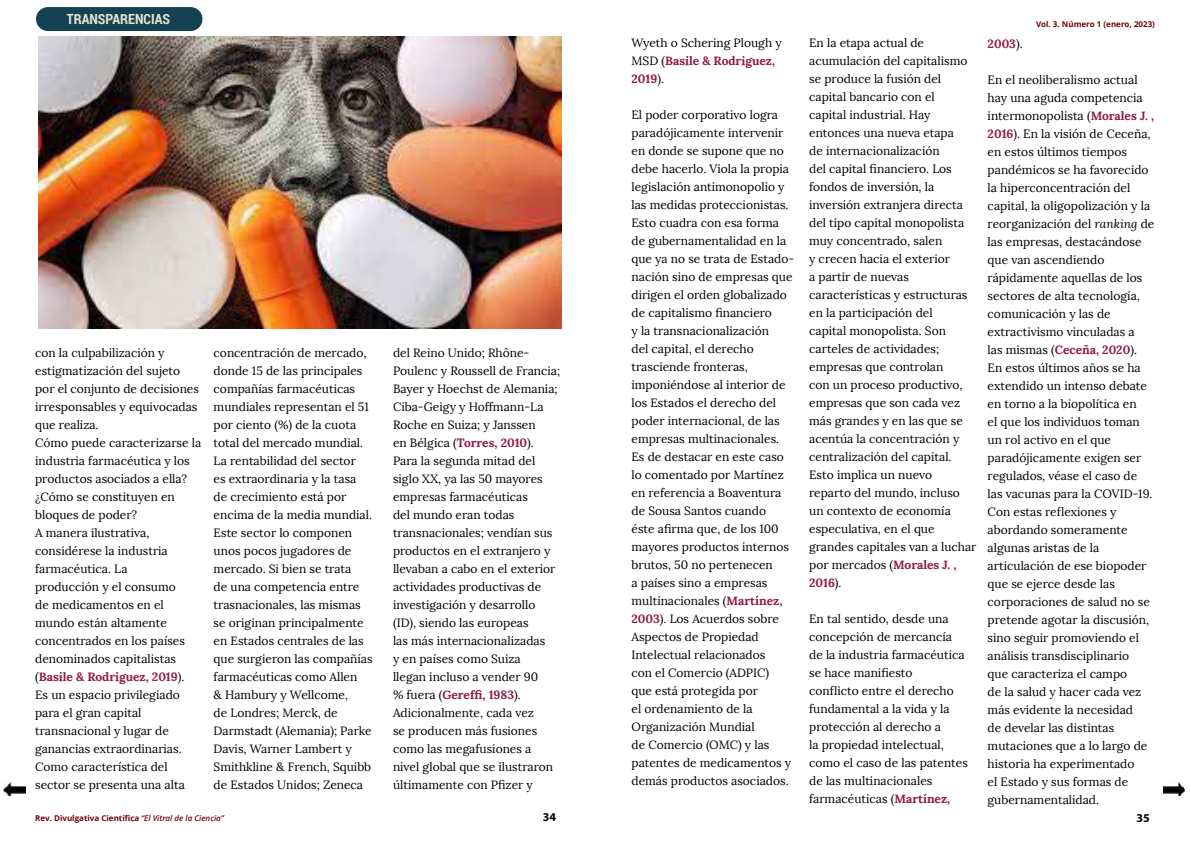
<style>
.page{position:relative;width:1191px;height:842px;background:#fff}
.page>*{position:absolute;margin:0;border:0;box-sizing:border-box;transform-origin:0 0}
.t1{font:700 14px "Roboto Condensed";color:#e5e1d1}
.t2{font:12px/18px "Lora";color:#000}
.t3{font:700 12px "Lora";color:#901940}
.t4{font:700 12px "Myriad Pro";color:#000}
.t5{font:700 8px "Open Sans";color:#700404}
.s1{font-weight:700;color:#901940}
.s2{font-weight:400;color:#000}
.s3{font-style:italic}
.s4{font-weight:600;font-style:italic}
</style>
<div class="page">
<img style="left:1163px;top:782px;width:21px;height:14px">
<div style="left:37px;top:8px;width:164px;height:22px;background:#144252;border-radius:11px"></div>
<div style="left:36px;top:7px;width:166px;height:24px;border:2px solid #144252;border-radius:11px"></div>
<img style="left:38px;top:36px;width:523px;height:293px">
<img style="left:4px;top:782px;width:21px;height:14px">
<p class="t1" style="left:67px;top:11px;width:105px">TRANSPARENCIAS</p>
<p class="t2" style="left:35px;top:345px;width:168px">con la culpabilización y estigmatización del sujeto por el conjunto de decisiones irresponsables y equivocadas que realiza.<br>Cómo puede caracterizarse la industria farmacéutica y los productos asociados a ella? ¿Cómo se constituyen en bloques de poder?<br>A manera ilustrativa, considérese la industria farmacéutica. La<br>producción y el consumo<br>de medicamentos en el mundo están altamente concentrados en los países denominados capitalistas (<span class="s1">Basile &amp; Rodriguez, 2019</span>).<br>Es un espacio privilegiado para el gran capital transnacional y lugar de ganancias extraordinarias.<br>Como característica del sector se presenta una alta</p>
<p class="t2" style="left:214px;top:345px;width:160px">concentración de mercado, donde 15 de las principales compañías farmacéuticas mundiales representan el 51 por ciento (%) de la cuota total del mercado mundial.<br>La rentabilidad del sector<br>es extraordinaria y la tasa de crecimiento está por encima de la media mundial.<br>Este sector lo componen unos pocos jugadores de mercado. Si bien se trata<br>de una competencia entre trasnacionales, las mismas se originan principalmente en Estados centrales de las que surgieron las compañías farmacéuticas como Allen<br>&amp; Hambury y Wellcome,<br>de Londres; Merck, de<br>Darmstadt (Alemania); Parke<br>Davis, Warner Lambert y<br>Smithkline &amp; French, Squibb de Estados Unidos; Zeneca</p>
<p class="t2" style="left:393px;top:345px;width:169px">del Reino Unido; Rhône-<br>Poulenc y Roussell de Francia;<br>Bayer y Hoechst de Alemania;<br>Ciba-Geigy y Hoffmann-La<br>Roche en Suiza; y Janssen<br>en Bélgica (<span class="s1">Torres, 2010</span>).<br>Para la segunda mitad del siglo XX, ya las 50 mayores empresas farmacéuticas<br>del mundo eran todas transnacionales; vendían sus productos en el extranjero y llevaban a cabo en el exterior actividades productivas de investigación y desarrollo (ID), siendo las europeas<br>las más internacionalizadas<br>y en países como Suiza<br>llegan incluso a vender 90<br>% fuera (<span class="s1">Gereffi, 1983</span>).<br>Adicionalmente, cada vez<br>se producen más fusiones como las megafusiones a nivel global que se ilustraron últimamente con Pfizer y</p>
<p class="t2" style="left:631px;top:35px;width:152px">Wyeth o Schering Plough y<br>MSD (<span class="s1">Basile &amp; Rodriguez,<br>2019</span>).</p>
<p class="t2" style="left:631px;top:107px;width:164px">El poder corporativo logra paradójicamente intervenir en donde se supone que no debe hacerlo. Viola la propia legislación antimonopolio y las medidas proteccionistas.<br>Esto cuadra con esa forma de gubernamentalidad en la que ya no se trata de Estado&shy;nación sino de empresas que dirigen el orden globalizado de capitalismo financiero<br>y la transnacionalización<br>del capital, el derecho trasciende fronteras, imponiéndose al interior de los Estados el derecho del poder internacional, de las empresas multinacionales.<br>Es de destacar en este caso lo comentado por Martínez en referencia a Boaventura de Sousa Santos cuando<br>éste afirma que, de los 100 mayores productos internos brutos, 50 no pertenecen<br>a países sino a empresas multinacionales (<span class="s1">Martínez,<br>2003</span>). Los Acuerdos sobre<br>Aspectos de Propiedad<br>Intelectual relacionados<br>con el Comercio (ADPIC)<br>que está protegida por<br>el ordenamiento de la<br>Organización Mundial<br>de Comercio (OMC) y las patentes de medicamentos y demás productos asociados.</p>
<p class="t2" style="left:809px;top:35px;width:169px">En la etapa actual de acumulación del capitalismo se produce la fusión del capital bancario con el<br>capital industrial. Hay entonces una nueva etapa<br>de internacionalización<br>del capital financiero. Los fondos de inversión, la inversión extranjera directa del tipo capital monopolista muy concentrado, salen<br>y crecen hacia el exterior<br>a partir de nuevas características y estructuras en la participación del<br>capital monopolista. Son carteles de actividades; empresas que controlan<br>con un proceso productivo, empresas que son cada vez más grandes y en las que se acentúa la concentración y centralización del capital.<br>Esto implica un nuevo reparto del mundo, incluso un contexto de economía especulativa, en el que grandes capitales van a luchar por mercados (<span class="s1">Morales J. ,<br>2016</span>).</p>
<p class="t2" style="left:809px;top:611px;width:160px">En tal sentido, desde una concepción de mercancía de la industria farmacéutica se hace manifiesto<br>conflicto entre el derecho fundamental a la vida y la protección al derecho a<br>la propiedad intelectual, como el caso de las patentes de las multinacionales farmacéuticas (<span class="s1">Martínez,</span></p>
<p class="t5" style="left:1036px;top:21px;width:120px">Vol. 3. Número 1 (enero, 2023)</p>
<p class="t3" style="left:987px;top:39px;width:36px">2003<span class="s2">).</span></p>
<p class="t2" style="left:987px;top:72px;width:168px">En el neoliberalismo actual hay una aguda competencia intermonopolista (<span class="s1">Morales J. ,<br>2016</span>). En la visión de Ceceña, en estos últimos tiempos pandémicos se ha favorecido la hiperconcentración del capital, la oligopolización y la reorganización del <span class="s3">ranking</span> de las empresas, destacándose que van ascendiendo rápidamente aquellas de los sectores de alta tecnología, comunicación y las de extractivismo vinculadas a<br>las mismas (<span class="s1">Ceceña, 2020</span>).<br>En estos últimos años se ha extendido un intenso debate en torno a la biopolítica en<br>el que los individuos toman un rol activo en el que paradójicamente exigen ser regulados, véase el caso de las vacunas para la COVID-19.<br>Con estas reflexiones y abordando someramente algunas aristas de la articulación de ese biopoder que se ejerce desde las corporaciones de salud no se pretende agotar la discusión, sino seguir promoviendo el análisis transdisciplinario<br>que caracteriza el campo<br>de la salud y hacer cada vez más evidente la necesidad<br>de develar las distintas mutaciones que a lo largo de historia ha experimentado<br>el Estado y sus formas de gubernamentalidad.</p>
<p class="t5" style="left:35px;top:812px;width:190px">Rev. Divulgativa Científica <span class="s4">“El Vitral de la Ciencia”</span></p>
<p class="t4" style="left:543px;top:810px;width:15px">34</p>
<p class="t4" style="left:1136px;top:811px;width:15px">35</p>
</div>
